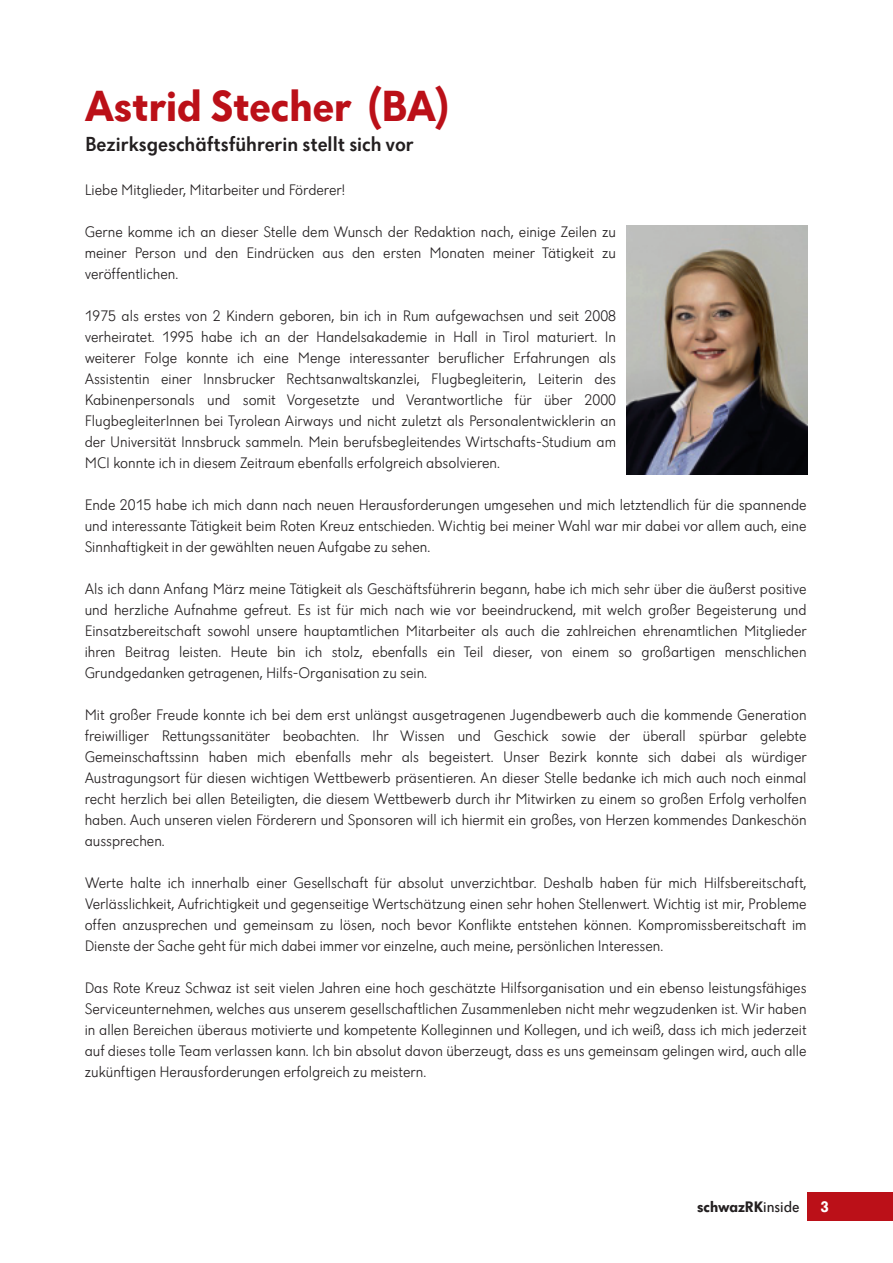
<style>
.page{position:relative;width:893px;height:1263px;background:#fff}
.page>*{position:absolute;margin:0;border:0;box-sizing:border-box;transform-origin:0 0}
.t1{font:700 45px "Dunant";color:#bb1018}
.t2{font:500 21px "Dunant";color:#231f20}
.t3{font:300 15.75px/21px "Dunant";color:#231f20;text-align:justify}
.t4{font:700 15.75px "Dunant";color:#231f20}
.t5{font:700 15.75px "Dunant";color:#fff}
.s1{font-weight:400}
</style>
<div class="page">
<div style="left:807px;top:1192px;width:86px;height:28px;background:#bb1018"></div>
<img style="left:627px;top:226px;width:180px;height:248px">
<h1 class="t1" style="left:85px;top:87px;width:365px">Astrid Stecher (BA)</h1>
<h2 class="t2" style="left:85px;top:135px;width:330px">Bezirksgeschäftsführerin stellt sich vor</h2>
<p class="t3" style="left:85px;top:180px;width:262px">Liebe Mitglieder, Mitarbeiter und Förderer!</p>
<p class="t3" style="left:85px;top:222px;width:533px">Gerne komme ich an dieser Stelle dem Wunsch der Redaktion nach, einige Zeilen zu meiner Person und den Eindrücken aus den ersten Monaten meiner Tätigkeit zu veröffentlichen.</p>
<p class="t3" style="left:85px;top:306px;width:533px">1975 als erstes von 2 Kindern geboren, bin ich in Rum aufgewachsen und seit 2008 verheiratet. 1995 habe ich an der Handelsakademie in Hall in Tirol maturiert. In weiterer Folge konnte ich eine Menge interessanter beruflicher Erfahrungen als Assistentin einer Innsbrucker Rechtsanwaltskanzlei, Flugbegleiterin, Leiterin des Kabinenpersonals und somit Vorgesetzte und Verantwortliche für über 2000<br>FlugbegleiterInnen bei Tyrolean Airways und nicht zuletzt als Personalentwicklerin an der Universität Innsbruck sammeln. Mein berufsbegleitendes Wirtschafts-Studium am MCI konnte ich in diesem Zeitraum ebenfalls erfolgreich absolvieren.</p>
<p class="t3" style="left:85px;top:495px;width:723px">Ende 2015 habe ich mich dann nach neuen Herausforderungen umgesehen und mich letztendlich für die spannende und interessante Tätigkeit beim Roten Kreuz entschieden. Wichtig bei meiner Wahl war mir dabei vor allem auch, eine Sinnhaftigkeit in der gewählten neuen Aufgabe zu sehen.</p>
<p class="t3" style="left:85px;top:579px;width:724px">Als ich dann Anfang März meine Tätigkeit als Geschäftsführerin begann, habe ich mich sehr über die äußerst positive und herzliche Aufnahme gefreut. Es ist für mich nach wie vor beeindruckend, mit welch großer Begeisterung und Einsatzbereitschaft sowohl unsere hauptamtlichen Mitarbeiter als auch die zahlreichen ehrenamtlichen Mitglieder ihren Beitrag leisten. Heute bin ich stolz, ebenfalls ein Teil dieser, von einem so großartigen menschlichen Grundgedanken getragenen, Hilfs-Organisation zu sein.</p>
<p class="t3" style="left:85px;top:705px;width:724px">Mit großer Freude konnte ich bei dem erst unlängst ausgetragenen Jugendbewerb auch die kommende Generation freiwilliger Rettungssanitäter beobachten. Ihr Wissen und Geschick sowie der überall spürbar gelebte Gemeinschaftssinn haben mich ebenfalls mehr als begeistert. Unser Bezirk konnte sich dabei als würdiger Austragungsort für diesen wichtigen Wettbewerb präsentieren. An dieser Stelle bedanke ich mich auch noch einmal recht herzlich bei allen Beteiligten, die diesem Wettbewerb durch ihr Mitwirken zu einem so großen Erfolg verholfen haben. Auch unseren vielen Förderern und Sponsoren will ich hiermit ein großes, von Herzen kommendes Dankeschön aussprechen.</p>
<p class="t3" style="left:85px;top:873px;width:723px">Werte halte ich innerhalb einer Gesellschaft für absolut unverzichtbar. Deshalb haben für mich Hilfsbereitschaft, Verlässlichkeit, Aufrichtigkeit und gegenseitige Wertschätzung einen sehr hohen Stellenwert. Wichtig ist mir, Probleme offen anzusprechen und gemeinsam zu lösen, noch bevor Konflikte entstehen können. Kompromissbereitschaft im Dienste der Sache geht für mich dabei immer vor einzelne, auch meine, persönlichen Interessen.</p>
<p class="t3" style="left:85px;top:978px;width:723px">Das Rote Kreuz Schwaz ist seit vielen Jahren eine hoch geschätzte Hilfsorganisation und ein ebenso leistungsfähiges Serviceunternehmen, welches aus unserem gesellschaftlichen Zusammenleben nicht mehr wegzudenken ist. Wir haben in allen Bereichen überaus motivierte und kompetente Kolleginnen und Kollegen, und ich weiß, dass ich mich jederzeit auf dieses tolle Team verlassen kann. Ich bin absolut davon überzeugt, dass es uns gemeinsam gelingen wird, auch alle zukünftigen Herausforderungen erfolgreich zu meistern.</p>
<p class="t4" style="left:697px;top:1200px;width:104px">schwazRK<span class="s1">inside</span></p>
<p class="t5" style="left:820px;top:1200px;width:10px">3</p>
</div>
